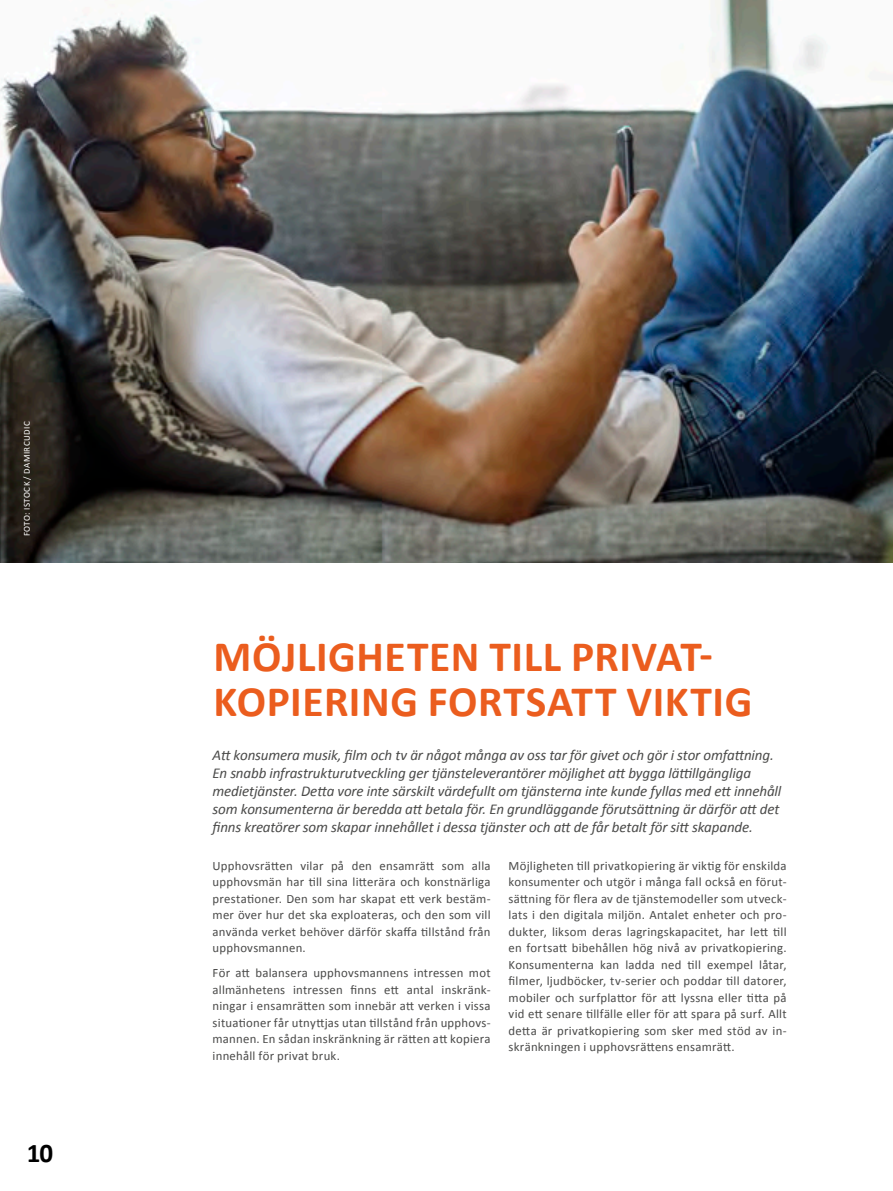
<style>
.page{position:relative;width:893px;height:1191px;background:#fff}
.page>*{position:absolute;margin:0;border:0;box-sizing:border-box;transform-origin:0 0}
.t1{font:700 43.5px/45px "Calibri";letter-spacing:.015em;color:#eb5d1e}
.t2{font:700 27px "Calibri";color:#000}
.t3{font:italic 15px/18px "Calibri";letter-spacing:-.01em;color:#4a4a49}
.t4{font:12.75px/16.5px "Calibri";letter-spacing:.02em;color:#4a4a49;text-align:justify}
.t5{font:9px "Calibri";letter-spacing:.05em;color:#fff}
</style>
<div class="page">
<img style="left:0;top:0;width:893px;height:562px">
<p class="t5" style="left:21px;top:536px;width:117px;rotate:-90deg">FOTO: ISTOCK / DAMIRCUDIC</p>
<h2 class="t2" style="left:27px;top:1133px;width:28px">10</h2>
<h1 class="t1" style="left:213px;top:633px;width:540px">MÖJLIGHETEN TILL PRIVAT-<br>KOPIERING FORTSATT VIKTIG</h1>
<p class="t3" style="left:213px;top:745px;width:570px">Att konsumera musik, film och tv är något många av oss tar för givet och gör i stor omfattning.<br>En snabb infrastrukturutveckling ger tjänsteleverantörer möjlighet att bygga lättillgängliga medietjänster. Detta vore inte särskilt värdefullt om tjänsterna inte kunde fyllas med ett innehåll som konsumenterna är beredda att betala för. En grundläggande förutsättning är därför att det finns kreatörer som skapar innehållet i dessa tjänster och att de får betalt för sitt skapande.</p>
<p class="t4" style="left:213px;top:857px;width:280px">Upphovsrätten vilar på den ensamrätt som alla upphovsmän har till sina litterära och konstnärliga prestationer. Den som har skapat ett verk bestäm&shy;mer över hur det ska exploateras, och den som vill använda verket behöver därför skaffa tillstånd från upphovsmannen.</p>
<p class="t4" style="left:213px;top:964px;width:280px">För att balansera upphovsmannens intressen mot allmänhetens intressen finns ett antal inskränk&shy;ningar i ensamrätten som innebär att verken i vissa situationer får utnyttjas utan tillstånd från upphovs&shy;mannen. En sådan inskränkning är rätten att kopiera innehåll för privat bruk.</p>
<p class="t4" style="left:509px;top:857px;width:280px">Möjligheten till privatkopiering är viktig för enskilda konsumenter och utgör i många fall också en förut&shy;sättning för flera av de tjänstemodeller som utveck&shy;lats i den digitala miljön. Antalet enheter och pro&shy;dukter, liksom deras lagringskapacitet, har lett till en fortsatt bibehållen hög nivå av privatkopiering.<br>Konsumenterna kan ladda ned till exempel låtar, filmer, ljudböcker, tv-serier och poddar till datorer, mobiler och surfplattor för att lyssna eller titta på vid ett senare tillfälle eller för att spara på surf. Allt detta är privatkopiering som sker med stöd av in&shy;skränkningen i upphovsrättens ensamrätt.</p>
</div>
